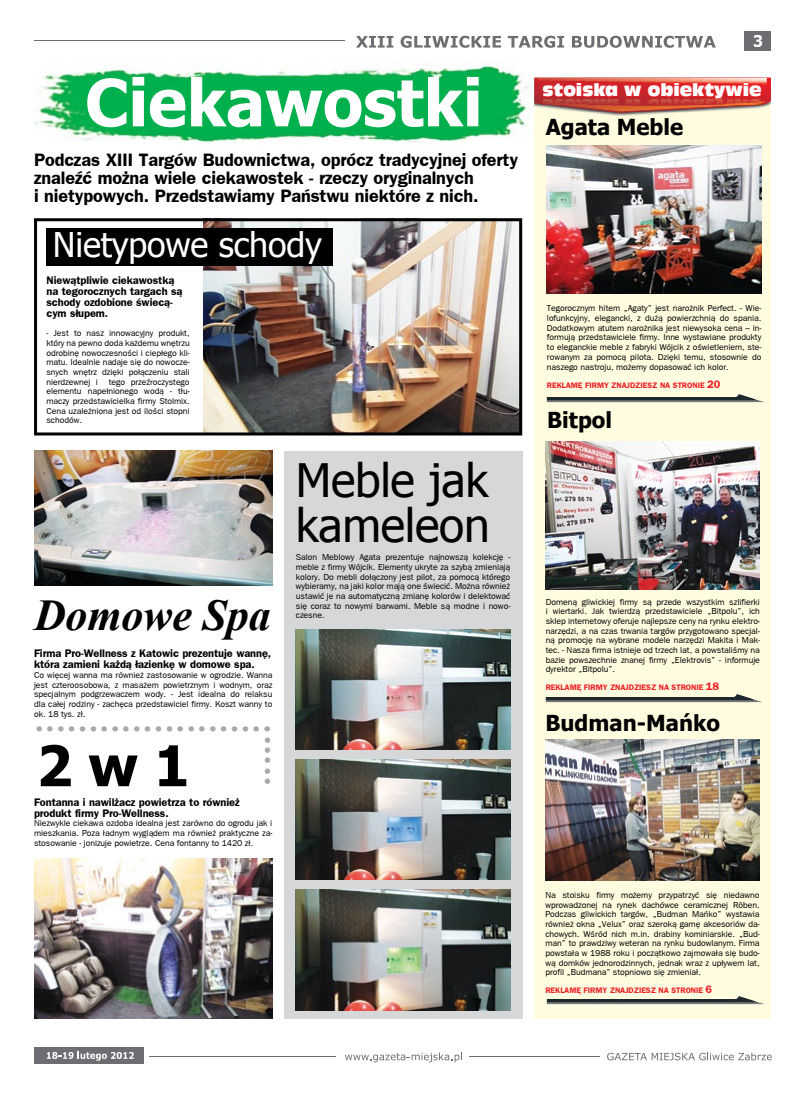
<style>
.page{position:relative;width:806px;height:1095px;background:#fff}
.page>*{position:absolute;margin:0;border:0;box-sizing:border-box;transform-origin:0 0}
.t1{font:700 65px "Tahoma";color:#fff}
.t2{font:700 56px "Tahoma";color:#000}
.t3{font:46px/45.2px "Tahoma";letter-spacing:-.005em;color:#000}
.t4{font:italic 700 44px "Times New Roman";letter-spacing:-.005em;color:#000}
.t5{font:34px "Aachen BT";color:#a7a9ac}
.t6{font:34px "Tahoma";letter-spacing:-.005em;color:#fff}
.t7{font:700 22px "Tahoma";color:#000}
.t8{font:700 18px/18px "Frankfurt Gothic";letter-spacing:-.005em;color:#000}
.t9{font:16.5px "Incised 901 Ct BT";color:#fff}
.t10{font:700 11px/11px "Frankfurt Gothic";letter-spacing:-.005em;color:#000}
.t11{font:8.7px/9.7px "Frankfurt Gothic";letter-spacing:-.005em;color:#000;text-align:justify}
.t12{font:700 8px "Frankfurt Gothic";letter-spacing:-.005em;color:#ed1d24}
.s1{font-size:11px}
</style>
<div class="page">
<img style="left:204px;top:222px;width:314px;height:209px">
<div style="left:34px;top:218px;width:488px;height:217px;border:3px solid #000"></div>
<div style="left:283px;top:451px;width:239px;height:567px;background:#d5d7d8"></div>
<img style="left:34px;top:65px;width:496px;height:78px">
<div style="left:743px;top:31px;width:27px;height:20px;background:#6d6e71"></div>
<hr style="left:34px;top:40px;width:310px;height:1px;background:#6d6e71">
<svg style="left:753px;top:35px;width:8px;height:12px"></svg>
<svg style="left:356px;top:36px;width:37px;height:12px"></svg>
<svg style="left:400px;top:36px;width:100px;height:12px"></svg>
<svg style="left:507px;top:36px;width:56px;height:12px"></svg>
<svg style="left:572px;top:36px;width:143px;height:12px"></svg>
<div style="left:35px;top:1047px;width:109px;height:16px;background:#6d6e71"></div>
<svg style="left:47px;top:1051px;width:87px;height:9px"></svg>
<svg style="left:345px;top:1052px;width:115px;height:10px"></svg>
<svg style="left:607px;top:1052px;width:164px;height:8px"></svg>
<hr style="left:149px;top:1056px;width:187px;height:1px;background:#6d6e71">
<hr style="left:469px;top:1056px;width:130px;height:1px;background:#6d6e71">
<div style="left:534px;top:86px;width:236px;height:932px;background:#fffcdf"></div>
<svg style="left:534px;top:78px;width:236px;height:38px"></svg>
<img style="left:545px;top:441px;width:214px;height:148px">
<img style="left:546px;top:394px;width:218px;height:8px">
<img style="left:545px;top:694px;width:217px;height:8px">
<img style="left:545px;top:739px;width:214px;height:140px">
<img style="left:546px;top:996px;width:214px;height:7px">
<img style="left:546px;top:146px;width:214px;height:148px">
<img style="left:34px;top:858px;width:238px;height:160px">
<img style="left:34px;top:450px;width:238px;height:135px">
<img style="left:296px;top:629px;width:214px;height:120px">
<img style="left:296px;top:759px;width:214px;height:120px">
<img style="left:296px;top:889px;width:214px;height:121px">
<div style="left:46px;top:228px;width:287px;height:38px;background:#000"></div>
<h1 class="t1" style="left:85px;top:57px;width:399px">Ciekawostki</h1>
<h3 class="t8" style="left:34px;top:150px;width:485px">Podczas XIII Targów Budownictwa, oprócz tradycyjnej oferty znaleźć można wiele ciekawostek - rzeczy oryginalnych<br>i nietypowych. Przedstawiamy Państwu niektóre z nich.</h3>
<h3 class="t6" style="left:53px;top:221px;width:270px">Nietypowe schody</h3>
<p class="t10" style="left:46px;top:274px;width:137px">Niewątpliwie ciekawostką na tegorocznych targach są schody ozdobione świecą&shy;cym słupem.</p>
<p class="t11" style="left:46px;top:328px;width:145px">- Jest to nasz innowacyjny produkt, który na pewno doda każdemu wnętrzu odrobinę nowoczesności i ciepłego kli&shy;matu. Idealnie nadaje się do nowocze&shy;snych wnętrz dzięki połączeniu stali nierdzewnej i</p>
<p class="t11" style="left:46px;top:376px;width:145px;text-indent:62px">tego przeźroczystego elementu napełnionego wodą - tłu&shy;maczy przedstawicielka firmy Stolmix.<br>Cena uzależniona jest od ilości stopni schodów.</p>
<h3 class="t4" style="left:34px;top:584px;width:238px">Domowe Spa</h3>
<p class="t10" style="left:34px;top:647px;width:238px">Firma Pro-Wellness z Katowic prezentuje wannę, która zamieni każdą łazienkę w domowe spa.</p>
<p class="t11" style="left:34px;top:670px;width:240px">Co więcej wanna ma również zastosowanie w ogrodzie. Wanna jest czteroosobowa, z masażem powietrznym i wodnym, oraz specjalnym podgrzewaczem wody. - Jest idealna do relaksu dla całej rodziny - zachęca przedstawiciel firmy. Koszt wanny to ok. 18 tys. zł.</p>
<h3 class="t5" style="left:34px;top:696px;width:240px">......................</h3>
<h3 class="t5" style="left:299px;top:734px;width:53px;rotate:90deg">.....</h3>
<h2 class="t2" style="left:37px;top:726px;width:154px">2 w 1</h2>
<p class="t10" style="left:34px;top:796px;width:207px">Fontanna i nawilżacz powietrza to również produkt firmy Pro-Wellness.</p>
<p class="t11" style="left:34px;top:818px;width:240px">Niezwykle ciekawa ozdoba idealna jest zarówno do ogrodu jak i mieszkania. Poza ładnym wyglądem ma również praktyczne za&shy;stosowanie - jonizuje powietrze. Cena fontanny to 1420 zł.</p>
<h3 class="t3" style="left:296px;top:455px;width:195px">Meble jak kameleon</h3>
<p class="t11" style="left:296px;top:552px;width:216px">Salon Meblowy Agata prezentuje najnowszą kolekcję - meble z firmy Wójcik. Elementy ukryte za szybą zmieniają kolory. Do mebli dołączony jest pilot, za pomocą którego wybieramy, na jaki kolor mają one świecić. Można również ustawić je na automatyczną zmianę kolorów i delektować się coraz to nowymi barwami. Meble są modne i nowo&shy;czesne.</p>
<h3 class="t9" style="left:542px;top:83px;width:221px">stoiska w obiektywie</h3>
<h3 class="t7" style="left:545px;top:112px;width:139px">Agata Meble</h3>
<p class="t11" style="left:546px;top:303px;width:216px">Tegorocznym hitem „Agaty” jest narożnik Perfect. - Wie&shy;lofunkcyjny, elegancki, z dużą powierzchnią do spania.<br>Dodatkowym atutem narożnika jest niewysoka cena – in&shy;formują przedstawiciele firmy. Inne wystawiane produkty to eleganckie meble z fabryki Wójcik z oświetleniem, ste&shy;rowanym za pomocą pilota. Dzięki temu, stosownie do naszego nastroju, możemy dopasować ich kolor.</p>
<p class="t12" style="left:546px;top:380px;width:175px">REKLAMĘ FIRMY ZNAJDZIESZ NA STRONIE <span class="s1">20</span></p>
<h3 class="t7" style="left:546px;top:404px;width:66px">Bitpol</h3>
<p class="t11" style="left:545px;top:596px;width:216px">Domeną gliwickiej firmy są przede wszystkim szlifierki i wiertarki. Jak twierdzą przedstawiciele „Bitpolu”, ich sklep internetowy oferuje najlepsze ceny na rynku elektro&shy;narzędzi, a na czas trwania targów przygotowano specjal&shy;ną promocję na wybrane modele narzędzi Makita i Mak&shy;tec. - Nasza firma istnieje od trzech lat, a powstaliśmy na bazie powszechnie znanej firmy „Elektrovis” - informuje dyrektor „Bitpolu”.</p>
<p class="t12" style="left:545px;top:683px;width:175px">REKLAMĘ FIRMY ZNAJDZIESZ NA STRONIE <span class="s1">18</span></p>
<h3 class="t7" style="left:545px;top:707px;width:176px">Budman-Mańko</h3>
<p class="t11" style="left:545px;top:889px;width:216px">Na stoisku firmy możemy przypatrzyć się niedawno wprowadzonej na rynek dachówce ceramicznej Röben.<br>Podczas gliwickich targów, „Budman Mańko” wystawia również okna „Velux” oraz szeroką gamę akcesoriów da&shy;chowych. Wśród nich m.in. drabiny kominiarskie. „Bud&shy;man” to prawdziwy weteran na rynku budowlanym. Firma powstała w 1988 roku i początkowo zajmowała się budo&shy;wą domków jednorodzinnych, jednak wraz z upływem lat, profil „Budmana” stopniowo się zmieniał.</p>
<p class="t12" style="left:545px;top:985px;width:168px">REKLAMĘ FIRMY ZNAJDZIESZ NA STRONIE <span class="s1">6</span></p>
</div>
